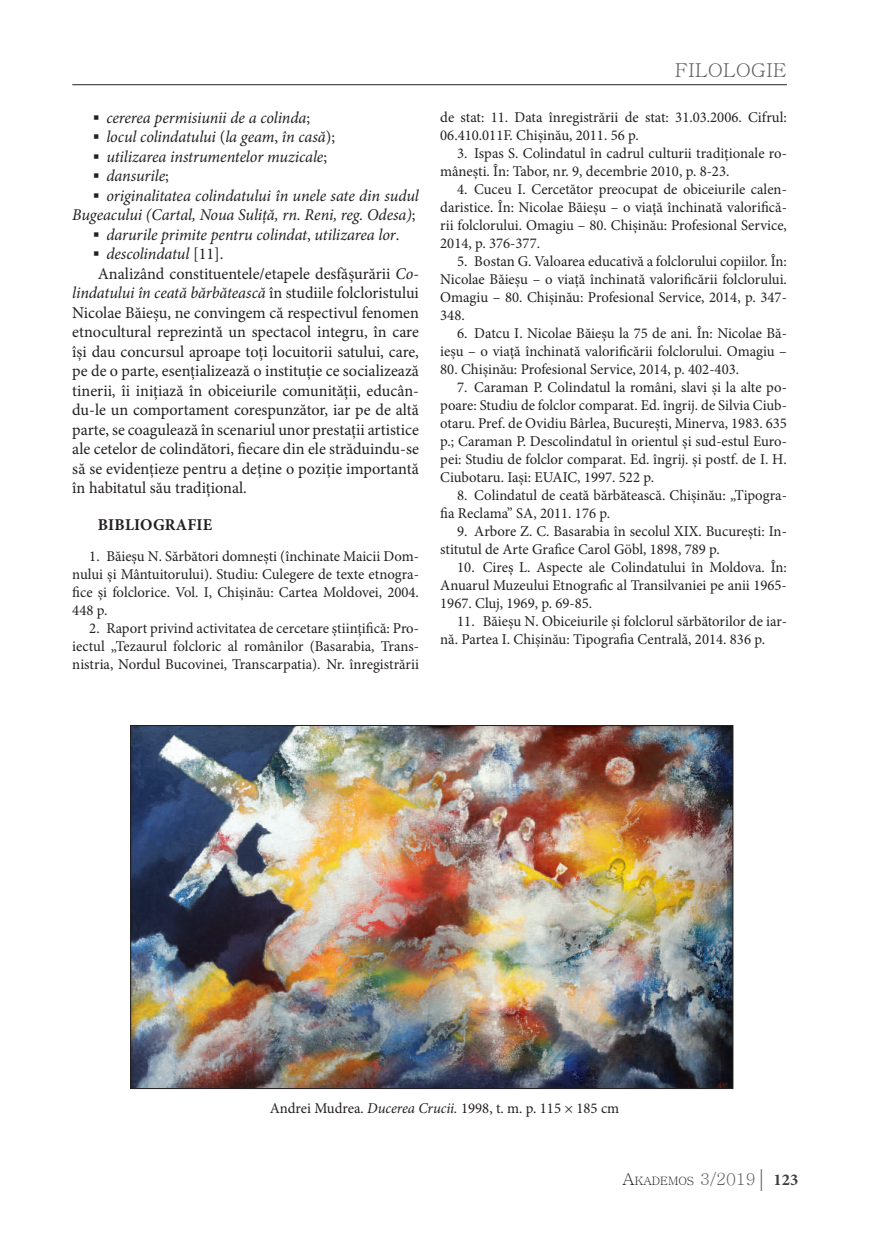
<style>
.page{position:relative;width:872px;height:1234px;background:#fff}
.page>*{position:absolute;margin:0;border:0;box-sizing:border-box;transform-origin:0 0}
.t1{font:19.2px "Batang";color:#636366;scale:1.06 1}
.t2{font:16.5px "Minion Pro";color:#231f20}
.t3{font:italic 16.5px/19.5px "Minion Pro";letter-spacing:-.01em;color:#231f20;text-align:right}
.t4{font:700 16.5px "Minion Pro";letter-spacing:.01em;color:#231f20}
.t5{font:15px/18px "Minion Pro";color:#231f20;text-align:justify}
.t6{font:11.55px "Batang";color:#231f20}
.s1{font-family:"Arial";font-weight:700;font-style:normal}
.s2{font-style:normal}
.s3{font-style:italic}
.s4{font-size:16.5px}
.s5{font-size:16.5px;color:#636366}
.s6{font-family:"Garamond";font-size:24px;color:#636366}
.s7{font-family:"Minion Pro";font-weight:700;font-size:16.5px;color:#3e3e3f}
</style>
<div class="page">
<hr style="left:72px;top:84px;width:715px;height:1px;background:#231f20">
<img style="left:132px;top:727px;width:599px;height:359px">
<p class="t3" style="left:94px;top:108px;width:218px"><span class="s1">▪</span> cererea permisiunii de a colinda<span class="s2">;</span></p>
<p class="t3" style="left:94px;top:127px;width:243px"><span class="s1">▪</span> locul colindatului <span class="s2">(</span>la geam<span class="s2">,</span> în casă<span class="s2">);</span></p>
<p class="t3" style="left:94px;top:147px;width:235px"><span class="s1">▪</span> utilizarea instrumentelor muzicale<span class="s2">;</span></p>
<p class="t3" style="left:94px;top:166px;width:77px"><span class="s1">▪</span> dansurile<span class="s2">;</span></p>
<p class="t3" style="left:72px;top:186px;width:348px"><span class="s1">▪</span> originalitatea colindatului în unele sate din sudul<br>Bugeacului (Cartal, Noua Suliță, rn. Reni, reg. Odesa)<span class="s2">;</span></p>
<p class="t3" style="left:94px;top:225px;width:307px"><span class="s1">▪</span> darurile primite pentru colindat<span class="s2">,</span> utilizarea lor<span class="s2">.</span></p>
<p class="t3" style="left:94px;top:244px;width:131px"><span class="s1">▪</span> descolindatul <span class="s2">[11].</span></p>
<p class="t2" style="left:98px;top:262px;width:323px">Analizând constituentele/etapele desfășurării <span class="s3">Co-</span></p>
<p class="t3" style="left:72px;top:283px;width:348px">lindatului în ceată bărbătească <span class="s2">în studiile folcloristului</span></p>
<p class="t2" style="left:72px;top:301px;width:348px">Nicolae Băieșu, ne convingem că respectivul fenomen</p>
<p class="t2" style="left:72px;top:321px;width:348px">etnocultural reprezintă un spectacol integru, în care</p>
<p class="t2" style="left:72px;top:340px;width:348px">își dau concursul aproape toți locuitorii satului, care,</p>
<p class="t2" style="left:72px;top:360px;width:348px">pe de o parte, esențializează o instituție ce socializează</p>
<p class="t2" style="left:72px;top:379px;width:348px">tinerii, îi inițiază în obiceiurile comunității, educân-</p>
<p class="t2" style="left:72px;top:399px;width:348px">du-le un comportament corespunzător, iar pe de altă</p>
<p class="t2" style="left:72px;top:418px;width:348px">parte, se coagulează în scenariul unor prestații artistice</p>
<p class="t2" style="left:72px;top:438px;width:348px">ale cetelor de colindători, fiecare din ele străduindu-se</p>
<p class="t2" style="left:72px;top:457px;width:348px">să se evidențieze pentru a deține o poziție importantă</p>
<p class="t2" style="left:72px;top:477px;width:176px">în habitatul său tradițional.</p>
<p class="t4" style="left:98px;top:513px;width:116px">BIBLIOGRAFIE</p>
<p class="t5" style="left:72px;top:547px;width:348px;text-indent:17px">1. Băieșu N. Sărbători domnești (închinate Maicii Dom&shy;nului și Mântuitorului). Studiu: Culegere de texte etnogra&shy;fice și folclorice. Vol. I, Chișinău: Cartea Moldovei, 2004.<br>448 p.</p>
<p class="t5" style="left:72px;top:619px;width:348px;text-indent:17px">2. Raport privind activitatea de cercetare științifică: Pro&shy;iectul „Tezaurul folcloric al românilor (Basarabia, Trans&shy;nistria, Nordul Bucovinei, Transcarpatia). Nr. înregistrării</p>
<p class="t1" style="left:675px;top:60px;width:107px">FILOLOGIE</p>
<p class="t5" style="left:440px;top:108px;width:348px">de stat: 11. Data înregistrării de stat: 31.03.2006. Cifrul:<br>06.410.011F. Chișinău, 2011. 56 p.</p>
<p class="t5" style="left:440px;top:144px;width:348px;text-indent:17px">3. Ispas S. Colindatul în cadrul culturii tradiționale ro&shy;mânești. În: Tabor, nr. 9, decembrie 2010, p. 8-23.</p>
<p class="t5" style="left:440px;top:180px;width:348px;text-indent:17px">4. Cuceu I. Cercetător preocupat de obiceiurile calen&shy;daristice. În: Nicolae Băieșu – o viață închinată valorifică&shy;rii folclorului. Omagiu – 80. Chișinău: Profesional Service, 2014, p. 376-377.</p>
<p class="t5" style="left:440px;top:252px;width:348px;text-indent:17px">5. Bostan G. Valoarea educativă a folclorului copiilor. În:<br>Nicolae Băieșu – o viață închinată valorificării folclorului.<br>Omagiu – 80. Chișinău: Profesional Service, 2014, p. 347- 348.</p>
<p class="t5" style="left:440px;top:324px;width:348px;text-align:right">6. Datcu I. Nicolae Băieșu la 75 de ani. În: Nicolae Bă&shy;ieșu – o viață închinată valorificării folclorului. Omagiu –</p>
<p class="t5" style="left:440px;top:360px;width:300px">80. Chișinău: Profesional Service, 2014, p. 402-403.</p>
<p class="t5" style="left:440px;top:378px;width:348px;text-indent:17px">7. Caraman P. Colindatul la români, slavi și la alte po&shy;poare: Studiu de folclor comparat. Ed. îngrij. de Silvia Ciub&shy;otaru. Pref. de Ovidiu Bârlea, București, Minerva, 1983. 635 p.; Caraman P. Descolindatul în orientul și sud-estul Euro&shy;pei: Studiu de folclor comparat. Ed. îngrij. și postf. de I. H.<br>Ciubotaru. Iași: EUAIC, 1997. 522 p.</p>
<p class="t5" style="left:440px;top:486px;width:348px;text-indent:17px">8. Colindatul de ceată bărbătească. Chișinău: „Tipogra&shy;fia Reclama” SA, 2011. 176 p.</p>
<p class="t5" style="left:440px;top:522px;width:348px;text-indent:17px">9. Arbore Z. C. Basarabia în secolul XIX. București: In&shy;stitutul de Arte Grafice Carol Göbl, 1898, 789 p.</p>
<p class="t5" style="left:440px;top:558px;width:348px;text-indent:17px">10. Cireș L. Aspecte ale Colindatului în Moldova. În:<br>Anuarul Muzeului Etnografic al Transilvaniei pe anii 1965- 1967. Cluj, 1969, p. 69-85.</p>
<p class="t5" style="left:440px;top:612px;width:348px;text-indent:17px">11. Băieșu N. Obiceiurile și folclorul sărbătorilor de iar&shy;nă. Partea I. Chișinău: Tipografia Centrală, 2014. 836 p.</p>
<p class="t5" style="left:270px;top:1099px;width:351px">Andrei Mudrea. <span class="s3">Ducerea Crucii.</span> 1998, t. m. p. 115 × 185 cm</p>
<p class="t6" style="left:622px;top:1175px;width:177px"><span class="s4">A</span>KADEMOS <span class="s5">3/2019</span><span class="s6">|</span> <span class="s7">123</span></p>
</div>
